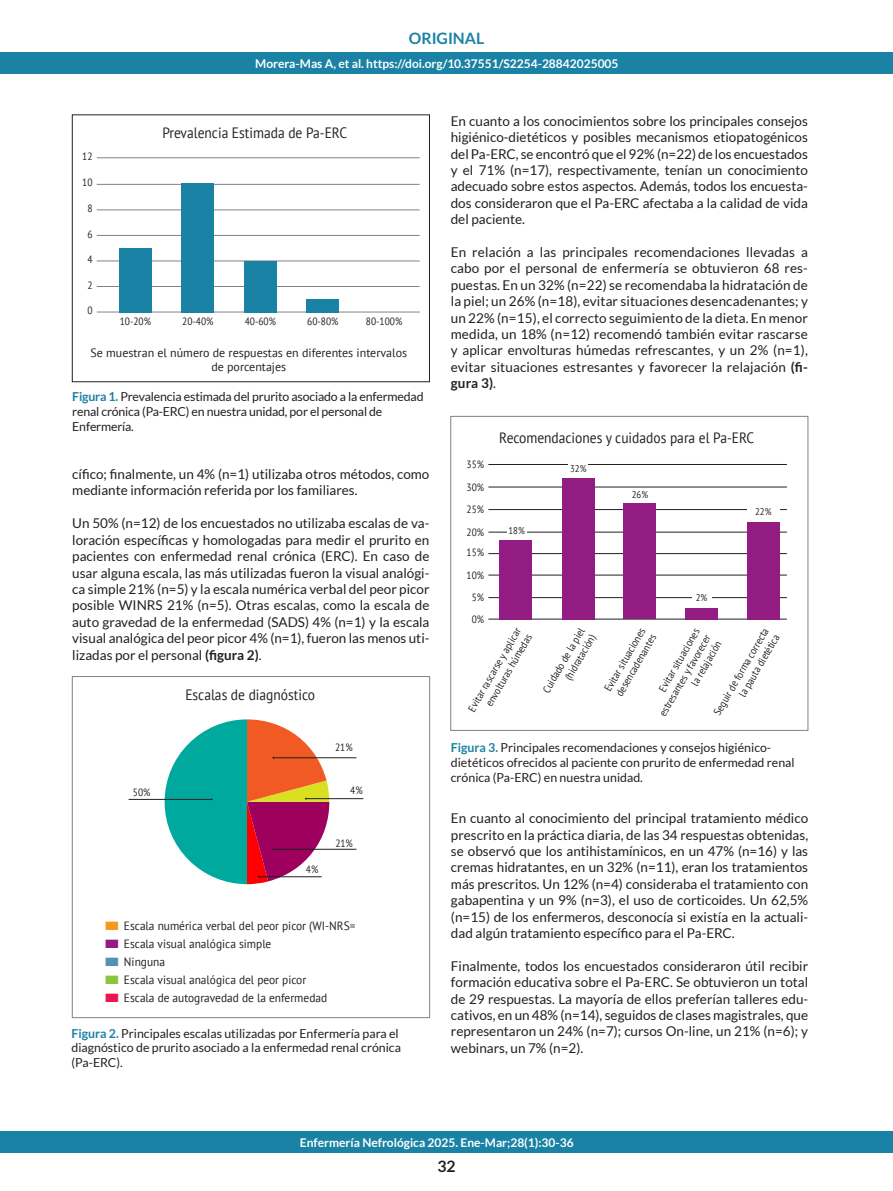
<style>
.page{position:relative;width:893px;height:1191px;background:#fff}
.page>*{position:absolute;margin:0;border:0;box-sizing:border-box;transform-origin:0 0}
.t1{font:700 15.75px "Lato";color:#1a82a4}
.t2{font:700 15.75px "Lato";color:#231f20}
.t3{font:15px "PT Sans";color:#231f20;scale:.9 1}
.t4{font:13.5px/16.4px "Lato";color:#231f20;text-align:justify}
.t5{font:12.3px/14.9px "Lato";color:#231f20}
.t6{font:12px "PT Sans";color:#231f20;scale:.95 1}
.t7{font:700 12px "Lato";color:#fff}
.t8{font:12px/14.4px "PT Sans";color:#231f20;text-align:center}
.t9{font:10.5px/12.6px "PT Sans";color:#231f20;text-align:right;scale:.9 1}
.t10{font:9.75px "PT Sans";color:#231f20;scale:.9 1}
.s1{font-weight:700;color:#1a82a4}
.s2{font-weight:700}
.s3{color:#f7981d}
.s4{color:#931c82}
.s5{color:#5194b1}
.s6{color:#89c53f}
.s7{color:#ed154e}
</style>
<div class="page">
<div style="left:0;top:52px;width:893px;height:21px;background:#1a82a4"></div>
<div style="left:0;top:1131px;width:893px;height:21px;background:#1a82a4"></div>
<div style="left:72px;top:115px;width:358px;height:267px;border:1px solid #231f20"></div>
<hr style="left:97px;top:157px;width:323px;height:1px;background:#808285">
<hr style="left:97px;top:184px;width:323px;height:1px;background:#808285">
<hr style="left:97px;top:210px;width:323px;height:1px;background:#808285">
<hr style="left:97px;top:235px;width:323px;height:1px;background:#808285">
<hr style="left:97px;top:261px;width:323px;height:1px;background:#808285">
<hr style="left:97px;top:286px;width:323px;height:1px;background:#808285">
<hr style="left:97px;top:312px;width:323px;height:1px;background:#808285">
<div style="left:119px;top:248px;width:32px;height:64px;background:#1a82a4"></div>
<div style="left:182px;top:183px;width:32px;height:129px;background:#1a82a4"></div>
<div style="left:244px;top:261px;width:32px;height:51px;background:#1a82a4"></div>
<div style="left:307px;top:299px;width:32px;height:13px;background:#1a82a4"></div>
<div style="left:72px;top:676px;width:358px;height:342px;border:1px solid #808285"></div>
<hr style="left:129px;top:799px;width:83px;height:1px;background:#231f20">
<hr style="left:273px;top:757px;width:83px;height:1px;background:#231f20">
<hr style="left:306px;top:798px;width:57px;height:1px;background:#231f20">
<hr style="left:273px;top:849px;width:83px;height:1px;background:#231f20">
<svg style="left:165px;top:719px;width:164px;height:165px"></svg>
<div style="left:450px;top:416px;width:358px;height:314px;border:1px solid #808285"></div>
<hr style="left:488px;top:464px;width:299px;height:1px;background:#231f20">
<hr style="left:488px;top:487px;width:299px;height:1px;background:#231f20">
<hr style="left:488px;top:509px;width:299px;height:1px;background:#231f20">
<hr style="left:488px;top:532px;width:299px;height:1px;background:#231f20">
<hr style="left:488px;top:553px;width:299px;height:1px;background:#231f20">
<hr style="left:488px;top:575px;width:299px;height:1px;background:#231f20">
<hr style="left:488px;top:597px;width:299px;height:1px;background:#231f20">
<hr style="left:488px;top:619px;width:299px;height:1px;background:#231f20">
<div style="left:499px;top:540px;width:33px;height:79px;background:#931c82"></div>
<div style="left:562px;top:478px;width:32px;height:141px;background:#931c82"></div>
<div style="left:624px;top:503px;width:32px;height:116px;background:#931c82"></div>
<div style="left:685px;top:608px;width:33px;height:11px;background:#931c82"></div>
<div style="left:747px;top:522px;width:32px;height:97px;background:#931c82"></div>
<div style="left:507px;top:527px;width:19px;height:10px;background:#fff"></div>
<div style="left:568px;top:464px;width:20px;height:11px;background:#fff"></div>
<div style="left:692px;top:593px;width:19px;height:11px;background:#fff"></div>
<div style="left:747px;top:507px;width:32px;height:11px;background:#fff"></div>
<p class="t1" style="left:409px;top:29px;width:77px">ORIGINAL</p>
<p class="t7" style="left:255px;top:56px;width:365px">Morera-Mas A, et al. https://doi.org/10.37551/S2254-28842025005</p>
<p class="t9" style="left:82px;top:150px;width:13px">12</p>
<p class="t9" style="left:82px;top:176px;width:13px">10</p>
<p class="t9" style="left:87px;top:202px;width:7px">8</p>
<p class="t9" style="left:87px;top:227px;width:7px">6</p>
<p class="t9" style="left:87px;top:253px;width:7px">4</p>
<p class="t9" style="left:87px;top:278px;width:7px">2</p>
<p class="t9" style="left:87px;top:304px;width:7px">0</p>
<p class="t3" style="left:162px;top:123px;width:207px">Prevalencia Estimada de Pa-ERC</p>
<p class="t9" style="left:120px;top:315px;width:36px">10-20%</p>
<p class="t9" style="left:182px;top:315px;width:36px">20-40%</p>
<p class="t9" style="left:245px;top:315px;width:36px">40-60%</p>
<p class="t9" style="left:307px;top:315px;width:36px">60-80%</p>
<p class="t9" style="left:366px;top:315px;width:42px">80-100%</p>
<p class="t8" style="left:91px;top:345px;width:318px">Se muestran el número de respuestas en diferentes intervalos de porcentajes</p>
<p class="t5" style="left:72px;top:389px;width:353px"><span class="s1">Figura 1.</span> Prevalencia estimada del prurito asociado a la enfermedad renal crónica (Pa-ERC) en nuestra unidad, por el personal de<br>Enfermería.</p>
<p class="t4" style="left:72px;top:465px;width:359px">cífico; finalmente, un 4% (n=1) utilizaba otros métodos, como mediante información referida por los familiares.</p>
<p class="t4" style="left:72px;top:515px;width:359px">Un 50% (n=12) de los encuestados no utilizaba escalas de va&shy;loración específicas y homologadas para medir el prurito en pacientes con enfermedad renal crónica (ERC). En caso de usar alguna escala, las más utilizadas fueron la visual analógi&shy;ca simple 21% (n=5) y la escala numérica verbal del peor picor posible WINRS 21% (n=5). Otras escalas, como la escala de auto gravedad de la enfermedad (SADS) 4% (n=1) y la escala visual analógica del peor picor 4% (n=1), fueron las menos uti&shy;lizadas por el personal <span class="s2">(figura 2)</span>.</p>
<p class="t9" style="left:133px;top:785px;width:21px">50%</p>
<p class="t3" style="left:185px;top:685px;width:146px">Escalas de diagnóstico</p>
<p class="t9" style="left:335px;top:741px;width:21px">21%</p>
<p class="t9" style="left:350px;top:784px;width:15px">4%</p>
<p class="t9" style="left:306px;top:863px;width:15px">4%</p>
<p class="t9" style="left:335px;top:836px;width:21px">21%</p>
<p class="t6" style="left:105px;top:917px;width:265px"><span class="s3">■</span> Escala numérica verbal del peor picor (WI-NRS=</p>
<p class="t6" style="left:105px;top:935px;width:176px"><span class="s4">■</span> Escala visual analógica simple</p>
<p class="t6" style="left:105px;top:953px;width:64px"><span class="s5">■</span> Ninguna</p>
<p class="t6" style="left:105px;top:971px;width:213px"><span class="s6">■</span> Escala visual analógica del peor picor</p>
<p class="t6" style="left:105px;top:989px;width:235px"><span class="s7">■</span> Escala de autogravedad de la enfermedad</p>
<p class="t5" style="left:72px;top:1025px;width:331px"><span class="s1">Figura 2.</span> Principales escalas utilizadas por Enfermería para el diagnóstico de prurito asociado a la enfermedad renal crónica (Pa-ERC).</p>
<p class="t4" style="left:451px;top:113px;width:359px">En cuanto a los conocimientos sobre los principales consejos higiénico-dietéticos y posibles mecanismos etiopatogénicos del Pa-ERC, se encontró que el 92% (n=22) de los encuestados y el 71% (n=17), respectivamente, tenían un conocimiento adecuado sobre estos aspectos. Además, todos los encuesta&shy;dos consideraron que el Pa-ERC afectaba a la calidad de vida del paciente.</p>
<p class="t4" style="left:451px;top:244px;width:359px">En relación a las principales recomendaciones llevadas a cabo por el personal de enfermería se obtuvieron 68 res&shy;puestas. En un 32% (n=22) se recomendaba la hidratación de la piel; un 26% (n=18), evitar situaciones desencadenantes; y un 22% (n=15), el correcto seguimiento de la dieta. En menor medida, un 18% (n=12) recomendó también evitar rascarse y aplicar envolturas húmedas refrescantes, y un 2% (n=1), evitar situaciones estresantes y favorecer la relajación <span class="s2">(fi&shy;gura 3)</span>.</p>
<p class="t9" style="left:466px;top:458px;width:21px">35%</p>
<p class="t9" style="left:466px;top:480px;width:21px">30%</p>
<p class="t9" style="left:466px;top:503px;width:21px">25%</p>
<p class="t9" style="left:466px;top:526px;width:21px">20%</p>
<p class="t9" style="left:466px;top:546px;width:21px">15%</p>
<p class="t9" style="left:466px;top:568px;width:21px">10%</p>
<p class="t9" style="left:472px;top:591px;width:15px">5%</p>
<p class="t9" style="left:472px;top:612px;width:15px">0%</p>
<p class="t3" style="left:499px;top:428px;width:285px">Recomendaciones y cuidados para el Pa-ERC</p>
<p class="t10" style="left:508px;top:524px;width:20px">18%</p>
<p class="t10" style="left:570px;top:462px;width:20px">32%</p>
<p class="t10" style="left:632px;top:489px;width:20px">26%</p>
<p class="t10" style="left:696px;top:591px;width:14px">2%</p>
<p class="t10" style="left:755px;top:505px;width:20px">22%</p>
<p class="t9" style="left:465px;top:707px;width:107px;rotate:-60deg">Evitar rascarse y aplicar envolturas húmedas</p>
<p class="t9" style="left:540px;top:688px;width:82px;rotate:-60deg">Cuidado de la piel</p>
<p class="t9" style="left:562px;top:675px;width:58px;rotate:-60deg">(hidratación)</p>
<p class="t9" style="left:601px;top:687px;width:80px;text-align:left;rotate:-60deg">Evitar situaciones desencadenantes</p>
<p class="t9" style="left:656px;top:687px;width:80px;rotate:-60deg">Evitar situaciones</p>
<p class="t9" style="left:711px;top:711px;width:112px;rotate:-60deg">Seguir de forma correcta la pauta dietética</p>
<p class="t5" style="left:451px;top:740px;width:345px"><span class="s1">Figura 3.</span> Principales recomendaciones y consejos higiénico&shy;dietéticos ofrecidos al paciente con prurito de enfermedad renal crónica (Pa-ERC) en nuestra unidad.</p>
<p class="t9" style="left:656px;top:712px;width:104px;rotate:-60deg">estresantes y favorecer</p>
<p class="t9" style="left:688px;top:681px;width:57px;rotate:-60deg">la relajación</p>
<p class="t4" style="left:451px;top:810px;width:359px">En cuanto al conocimiento del principal tratamiento médico prescrito en la práctica diaria, de las 34 respuestas obtenidas, se observó que los antihistamínicos, en un 47% (n=16) y las cremas hidratantes, en un 32% (n=11), eran los tratamientos más prescritos. Un 12% (n=4) consideraba el tratamiento con gabapentina y un 9% (n=3), el uso de corticoides. Un 62,5% (n=15) de los enfermeros, desconocía si existía en la actuali&shy;dad algún tratamiento específico para el Pa-ERC.</p>
<p class="t4" style="left:451px;top:957px;width:359px">Finalmente, todos los encuestados consideraron útil recibir formación educativa sobre el Pa-ERC. Se obtuvieron un total de 29 respuestas. La mayoría de ellos preferían talleres edu&shy;cativos, en un 48% (n=14), seguidos de clases magistrales, que representaron un 24% (n=7); cursos On-line, un 21% (n=6); y webinars, un 7% (n=2).</p>
<p class="t7" style="left:300px;top:1135px;width:275px">Enfermería Nefrológica 2025. Ene-Mar;28(1):30-36</p>
<p class="t2" style="left:437px;top:1157px;width:20px">32</p>
</div>
